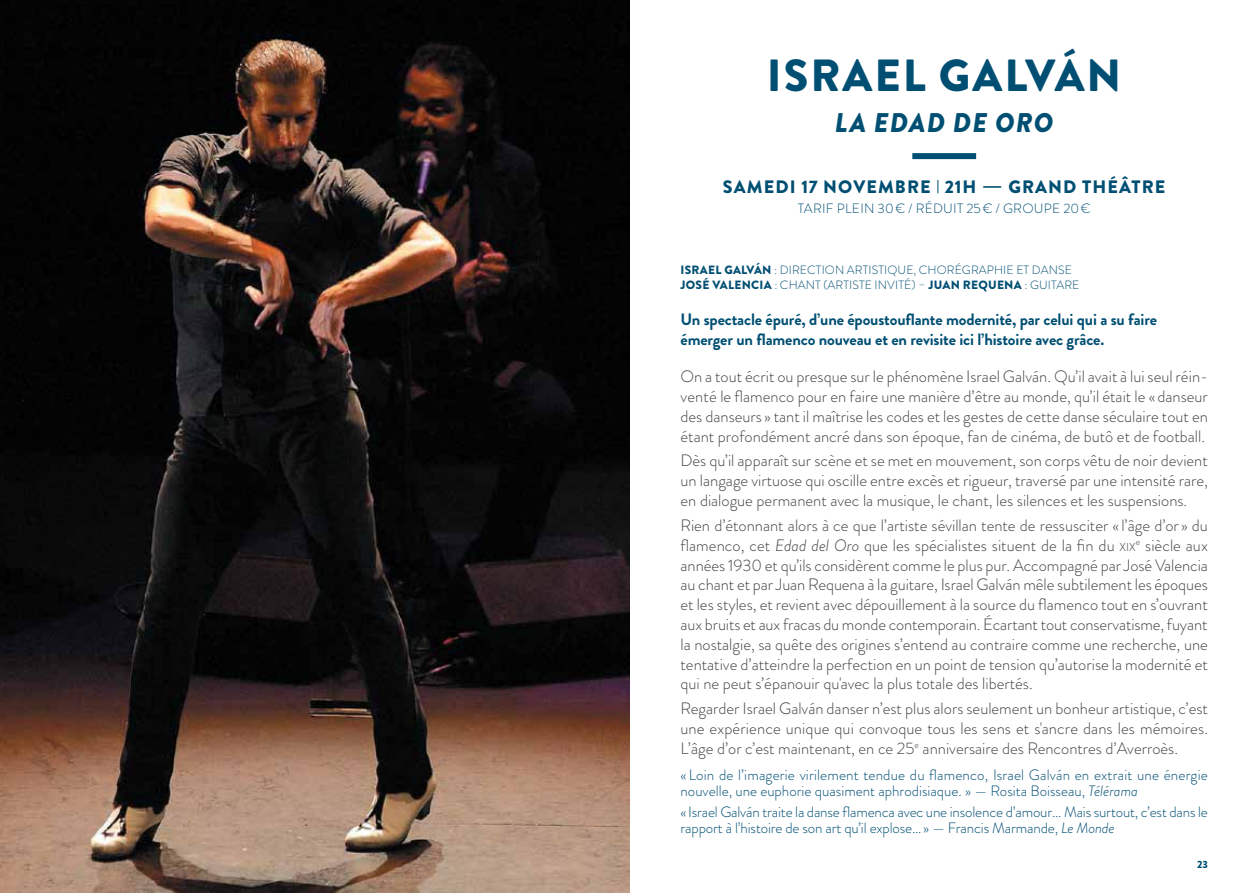
<style>
.page{position:relative;width:1259px;height:893px;background:#fff}
.page>*{position:absolute;margin:0;border:0;box-sizing:border-box;transform-origin:0 0}
.t1{font:900 45px "Brandon Grotesque";letter-spacing:.045em;color:#004f73}
.t2{font:italic 900 27px "Brandon Grotesque";letter-spacing:.045em;color:#004f73}
.t3{font:900 18px "Brandon Grotesque";letter-spacing:.06em;color:#004f73}
.t4{font:300 16.5px/19.8px "Brandon Grotesque";color:#404246;text-align:justify}
.t5{font:700 16.5px/19.8px "Brandon Grotesque";letter-spacing:-.01em;color:#004f73}
.t6{font:300 15px/16.5px "Brandon Grotesque";color:#004f73}
.t7{font:300 13.5px "Brandon Grotesque";letter-spacing:.02em;color:#004f73}
.t8{font:300 12px/15px "Brandon Grotesque";letter-spacing:.01em;color:#004f73}
.t9{font:900 10.5px "Brandon Grotesque";color:#004f73}
.s1{font-size:12.6px}
.s2{font-weight:900}
.s3{font-style:italic}
.s4{font-size:11.55px}
</style>
<div class="page">
<img style="left:0;top:0;width:629px;height:893px">
<div style="left:912px;top:153px;width:64px;height:6px;background:#004f73"></div>
<h1 class="t1" style="left:767px;top:44px;width:356px">ISRAEL GALVÁN</h1>
<h2 class="t2" style="left:835px;top:103px;width:220px">LA EDAD DE ORO</h2>
<p class="t3" style="left:723px;top:174px;width:444px">SAMEDI 17 NOVEMBRE <span class="s1">|</span> 21H — GRAND THÉÂTRE</p>
<p class="t7" style="left:798px;top:199px;width:294px">TARIF PLEIN 30€ / RÉDUIT 25€ / GROUPE 20€</p>
<p class="t8" style="left:680px;top:262px;width:400px"><span class="s2">ISRAEL GALVÁN</span> : DIRECTION ARTISTIQUE, CHORÉGRAPHIE ET DANSE<br><span class="s2">JOSÉ VALENCIA</span> : CHANT (ARTISTE INVITÉ) – <span class="s2">JUAN REQUENA</span> : GUITARE</p>
<p class="t5" style="left:680px;top:310px;width:478px">Un spectacle épuré, d’une époustouflante modernité, par celui qui a su faire émerger un flamenco nouveau et en revisite ici l’histoire avec grâce.</p>
<p class="t4" style="left:680px;top:367px;width:529px">On a tout écrit ou presque sur le phénomène Israel Galván. Qu’il avait à lui seul réin&shy;venté le flamenco pour en faire une manière d’être au monde, qu’il était le « danseur des danseurs » tant il maîtrise les codes et les gestes de cette danse séculaire tout en étant profondément ancré dans son époque, fan de cinéma, de butô et de football.</p>
<p class="t4" style="left:680px;top:451px;width:529px">Dès qu’il apparaît sur scène et se met en mouvement, son corps vêtu de noir devient un langage virtuose qui oscille entre excès et rigueur, traversé par une intensité rare, en dialogue permanent avec la musique, le chant, les silences et les suspensions.</p>
<p class="t4" style="left:680px;top:515px;width:529px">Rien d’étonnant alors à ce que l’artiste sévillan tente de ressusciter « l’âge d’or » du flamenco, cet <span class="s3">Edad del Oro</span> que les spécialistes situent de la fin du <span class="s4">xix</span><sup>e</sup> siècle aux années 1930 et qu’ils considèrent comme le plus pur. Accompagné par José Valencia au chant et par Juan Requena à la guitare, Israel Galván mêle subtilement les époques et les styles, et revient avec dépouillement à la source du flamenco tout en s’ouvrant aux bruits et aux fracas du monde contemporain. Écartant tout conservatisme, fuyant la nostalgie, sa quête des origines s’entend au contraire comme une recherche, une tentative d’atteindre la perfection en un point de tension qu’autorise la modernité et qui ne peut s’épanouir qu'avec la plus totale des libertés.</p>
<p class="t4" style="left:680px;top:699px;width:529px">Regarder Israel Galván danser n’est plus alors seulement un bonheur artistique, c’est une expérience unique qui convoque tous les sens et s'ancre dans les mémoires.<br>L’âge d’or c’est maintenant, en ce 25<sup>e</sup> anniversaire des Rencontres d’Averroès.</p>
<p class="t6" style="left:680px;top:766px;width:529px">« Loin de l’imagerie virilement tendue du flamenco, Israel Galván en extrait une énergie nouvelle, une euphorie quasiment aphrodisiaque. » — Rosita Boisseau, <span class="s3">Télérama</span></p>
<p class="t6" style="left:680px;top:804px;width:529px">« Israel Galván traite la danse flamenca avec une insolence d’amour… Mais surtout, c’est dans le rapport à l’histoire de son art qu’il explose…» — Francis Marmande, <span class="s3">Le Monde</span></p>
<p class="t9" style="left:1197px;top:857px;width:12px">23</p>
</div>
